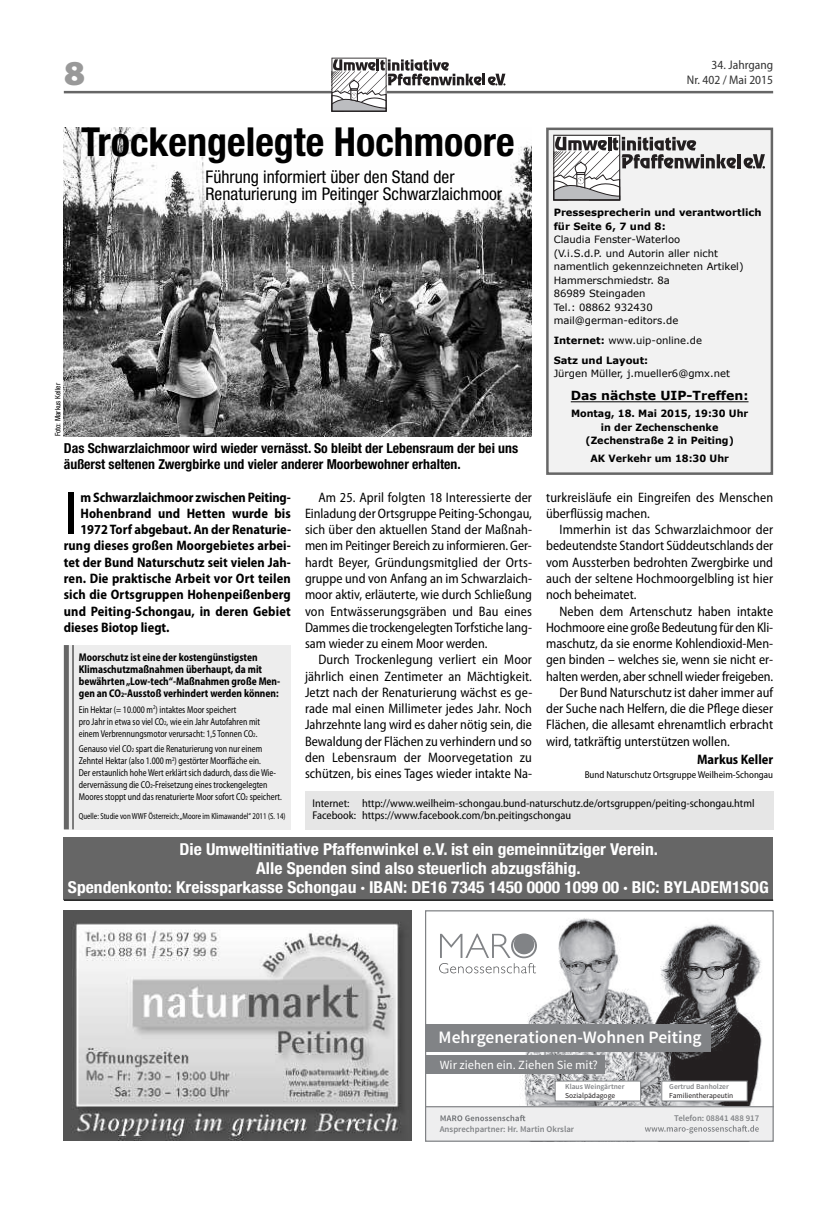
<style>
.page{position:relative;width:837px;height:1205px;background:#fff}
.page>*{position:absolute;margin:0;border:0;box-sizing:border-box;transform-origin:0 0}
.t1{font:semi-condensed 61.88px "Myriad Pro";color:#000}
.t2{font:700 condensed 40px "Helvetica Neue";color:#000}
.t3{font:900 semi-expanded 35px "Myriad Pro";color:#999}
.t4{font:condensed 17.5px/17.4px "Helvetica Neue";color:#000}
.t5{font:600 17.5px "Source Sans Pro";color:#fff}
.t6{font:700 condensed 16.5px/18.9px "Helvetica Neue";color:#fff;text-align:center;scale:1.06 1}
.t7{font:semi-condensed 13.75px/16.2px "Myriad Pro";color:#000;text-align:justify}
.t8{font:700 semi-condensed 13.75px "Myriad Pro";letter-spacing:.005em;color:#000}
.t9{font:700 condensed 13.75px/16.2px "Helvetica Neue";color:#000}
.t10{font:12.5px "Source Sans Pro";color:#fff}
.t11{font:semi-condensed 12.5px "Myriad Pro";color:#333}
.t12{font:700 12.5px "Verdana";color:#000}
.t13{font:700 semi-condensed 11.25px/12px "Myriad Pro";color:#000;scale:.9 1}
.t14{font:semi-condensed 11.25px/12.5px "Myriad Pro";color:#000}
.t15{font:semi-condensed 10px/12px "Myriad Pro";color:#000;scale:.85 1}
.t16{font:10px/13.5px "Verdana";color:#000}
.t17{font:700 10px/13.5px "Verdana";color:#000}
.t18{font:700 10px/13.5px "Verdana";color:#000;text-align:center;scale:.96 1}
.t19{font:semi-condensed 10px "Myriad Pro";color:#000}
.t20{font:semi-condensed 8.75px "Myriad Pro";color:#000;scale:.85 1}
.t21{font:600 8.75px "Source Sans Pro";color:#818386}
.t22{font:7.5px "Source Sans Pro";color:#231f20}
.t23{font:600 7.5px "Source Sans Pro";color:#818386}
.t24{font:condensed 7.5px "Helvetica Neue";color:#000}
.s1{font-weight:400}
.s2{font-size:6.75px}
.s3{font-size:6px}
</style>
<div class="page">
<hr style="left:64px;top:91px;width:708px;height:2px;background:#666">
<svg style="left:331px;top:58px;width:174px;height:54px"></svg>
<img style="left:64px;top:911px;width:347px;height:230px">
<img style="left:443px;top:918px;width:319px;height:188px">
<svg style="left:427px;top:1107px;width:343px;height:32px;background:#e8e8e9"></svg>
<hr style="left:425px;top:1106px;width:347px;height:1px;background:#818386">
<svg style="left:439px;top:933px;width:97px;height:40px"></svg>
<div style="left:425px;top:1024px;width:285px;height:28px;background:#818386"></div>
<div style="left:425px;top:1055px;width:179px;height:19px;background:#818386"></div>
<div style="left:555px;top:1081px;width:85px;height:20px;background:#fff"></div>
<div style="left:554px;top:1081px;width:86px;height:20px;border:1px solid #818386"></div>
<div style="left:661px;top:1081px;width:86px;height:20px;background:#fff"></div>
<div style="left:661px;top:1081px;width:86px;height:20px;border:1px solid #818386"></div>
<img style="left:64px;top:128px;width:467px;height:308px">
<div style="left:64px;top:838px;width:708px;height:62px;background:#666"></div>
<div style="left:548px;top:130px;width:222px;height:342px;background:#f2f2f2"></div>
<div style="left:546px;top:128px;width:226px;height:347px;border:2px solid #666"></div>
<hr style="left:570px;top:401px;width:178px;height:1px;background:#000">
<hr style="left:737px;top:154px;width:3px;height:14px;background:#231f20">
<svg style="left:743px;top:154px;width:21px;height:15px"></svg>
<svg style="left:553px;top:135px;width:182px;height:65px"></svg>
<hr style="left:64px;top:899px;width:708px;height:2px;background:#000">
<div style="left:305px;top:791px;width:467px;height:38px;background:#e6e6e6"></div>
<div style="left:64px;top:645px;width:227px;height:184px;background:#ededed"></div>
<div style="left:64px;top:645px;width:5px;height:184px;background:#666"></div>
<hr style="left:72px;top:645px;width:2px;height:184px;background:#666">
<h3 class="t3" style="left:64px;top:60px;width:23px">8</h3>
<h2 class="t2" style="left:81px;top:128px;width:434px">Trockengelegte Hochmoore</h2>
<p class="t24" style="left:55px;top:436px;width:55px;rotate:-90deg">Foto: Markus Keller</p>
<p class="t4" style="left:205px;top:169px;width:298px">Führung informiert über den Stand der<br>Renaturierung im Peitinger Schwarzlaichmoor</p>
<p class="t9" style="left:64px;top:441px;width:455px">Das Schwarzlaichmoor wird wieder vernässt. So bleibt der Lebensraum der bei uns äußerst seltenen Zwergbirke und vieler anderer Moorbewohner erhalten.</p>
<p class="t11" style="left:711px;top:60px;width:63px">34. Jahrgang</p>
<p class="t11" style="left:686px;top:75px;width:88px">Nr. 402 / Mai 2015</p>
<p class="t17" style="left:553px;top:206px;width:209px">Pressesprecherin und verantwortlich für Seite 6, 7 und 8:</p>
<p class="t16" style="left:553px;top:233px;width:191px">Claudia Fenster-Waterloo<br>(V.i.S.d.P. und Autorin aller nicht namentlich gekennzeichneten Artikel)<br>Hammerschmiedstr. 8a<br>86989 Steingaden<br>Tel.: 08862 932430 mail@german-editors.de</p>
<p class="t17" style="left:553px;top:330px;width:150px;line-height:19.8px">Internet: <span class="s1">www.uip-online.de<br></span>Satz und Layout:</p>
<p class="t16" style="left:553px;top:367px;width:178px">Jürgen Müller, j.mueller6@gmx.net</p>
<p class="t12" style="left:570px;top:388px;width:179px">Das nächste UIP-Treffen:</p>
<p class="t18" style="left:570px;top:407px;width:186px">Montag, 18. Mai 2015, 19:30 Uhr in der Zechenschenke (Zechenstraße 2 in Peiting)</p>
<p class="t18" style="left:590px;top:451px;width:146px">AK Verkehr um 18:30 Uhr</p>
<h1 class="t1" style="left:64px;top:491px;width:15px">I</h1>
<p class="t8" style="left:80px;top:492px;width:212px">m Schwarzlaichmoor zwischen Peiting-</p>
<p class="t8" style="left:80px;top:508px;width:212px">Hohenbrand und Hetten wurde bis</p>
<p class="t8" style="left:80px;top:524px;width:212px">1972 Torf abgebaut. An der Renaturie-</p>
<p class="t8" style="left:64px;top:541px;width:228px">rung dieses großen Moorgebietes arbei-</p>
<p class="t8" style="left:64px;top:557px;width:228px">tet der Bund Naturschutz seit vielen Jah-</p>
<p class="t8" style="left:64px;top:573px;width:228px">ren. Die praktische Arbeit vor Ort teilen</p>
<p class="t8" style="left:64px;top:589px;width:228px">sich die Ortsgruppen Hohenpeißenberg</p>
<p class="t8" style="left:64px;top:606px;width:228px">und Peiting-Schongau, in deren Gebiet</p>
<p class="t8" style="left:64px;top:622px;width:107px">dieses Biotop liegt.</p>
<p class="t13" style="left:79px;top:652px;width:225px">Moorschutz ist eine der kostengünstigsten Klimaschutzmaßnahmen überhaupt, da mit bewährten„Low-tech“-Maßnahmen große Men&shy;gen an CO<span class="s2">2</span>-Ausstoß verhindert werden können:</p>
<p class="t15" style="left:79px;top:704px;width:214px">Ein Hektar (= 10.000 m<sup>2</sup>) intaktes Moor speichert<br>pro Jahr in etwa so viel CO<span class="s3">2</span>, wie ein Jahr Autofahren mit einem Verbrennungsmotor verursacht: 1,5 Tonnen CO<span class="s3">2</span>.</p>
<p class="t15" style="left:79px;top:743px;width:240px">Genauso viel CO<span class="s3">2</span> spart die Renaturierung von nur einem Zehntel Hektar (also 1.000 m<sup>2</sup>) gestörter Moorfläche ein.<br>Der erstaunlich hohe Wert erklärt sich dadurch, dass die Wie&shy;dervernässung die CO<span class="s3">2</span>-Freisetzung eines trockengelegten Moores stoppt und das renaturierte Moor sofort CO<span class="s3">2</span> speichert.</p>
<p class="t20" style="left:79px;top:813px;width:245px">Quelle: Studie von WWF Österreich:„Moore im Klimawandel“ 2011 (S. 14)</p>
<p class="t7" style="left:305px;top:490px;width:228px;text-indent:13px">Am 25. April folgten 18 Interessierte der Einladung der Ortsgruppe Peiting-Schongau, sich über den aktuellen Stand der Maßnah&shy;men im Peitinger Bereich zu informieren. Ger&shy;hardt Beyer, Gründungsmitglied der Orts&shy;gruppe und von Anfang an im Schwarzlaich&shy;moor aktiv, erläuterte, wie durch Schließung von Entwässerungsgräben und Bau eines Dammes die trockengelegtenTorfstiche lang&shy;sam wieder zu einem Moor werden.</p>
<p class="t7" style="left:305px;top:653px;width:229px;text-indent:13px">Durch Trockenlegung verliert ein Moor jährlich einen Zentimeter an Mächtigkeit.<br>Jetzt nach der Renaturierung wächst es ge&shy;rade mal einen Millimeter jedes Jahr. Noch Jahrzehnte lang wird es daher nötig sein, die Bewaldung der Flächen zu verhindern und so den Lebensraum der Moorvegetation zu schützen, bis eines Tages wieder intakte Na-</p>
<p class="t7" style="left:546px;top:490px;width:228px">turkreisläufe ein Eingreifen des Menschen überflüssig machen.</p>
<p class="t7" style="left:546px;top:523px;width:228px;text-indent:13px">Immerhin ist das Schwarzlaichmoor der bedeutendste Standort Süddeutschlands der vom Aussterben bedrohten Zwergbirke und auch der seltene Hochmoorgelbling ist hier noch beheimatet.</p>
<p class="t7" style="left:559px;top:604px;width:215px">Neben dem Artenschutz haben intakte</p>
<p class="t7" style="left:546px;top:620px;width:228px">Hochmoore eine große Bedeutung für den Kli-</p>
<p class="t7" style="left:546px;top:636px;width:228px">maschutz, da sie enorme Kohlendioxid-Men-</p>
<p class="t7" style="left:546px;top:653px;width:228px">gen binden – welches sie, wenn sie nicht er-</p>
<p class="t7" style="left:546px;top:669px;width:228px">halten werden, aber schnell wieder freigeben.</p>
<p class="t7" style="left:559px;top:685px;width:215px">Der Bund Naturschutz ist daher immer auf</p>
<p class="t7" style="left:546px;top:701px;width:228px">der Suche nach Helfern, die die Pflege dieser</p>
<p class="t7" style="left:546px;top:718px;width:228px">Flächen, die allesamt ehrenamtlich erbracht</p>
<p class="t7" style="left:546px;top:734px;width:185px">wird, tatkräftig unterstützen wollen.</p>
<p class="t8" style="left:697px;top:754px;width:77px">Markus Keller</p>
<p class="t19" style="left:584px;top:771px;width:190px">Bund Naturschutz Ortsgruppe Weilheim-Schongau</p>
<p class="t14" style="left:312px;top:798px;width:443px">Internet: http://www.weilheim-schongau.bund-naturschutz.de/ortsgruppen/peiting-schongau.html<br>Facebook: https://www.facebook.com/bn.peitingschongau</p>
<p class="t6" style="left:68px;top:841px;width:662px">Die Umweltinitiative Pfaffenwinkel e.V. ist ein gemeinnütziger Verein.<br>Alle Spenden sind also steuerlich abzugsfähig.<br>Spendenkonto: Kreissparkasse Schongau · IBAN: DE16 7345 1450 0000 1099 00 · BIC: BYLADEM1SOG</p>
<p class="t5" style="left:438px;top:1031px;width:264px">Mehrgenerationen-Wohnen Peiting</p>
<p class="t10" style="left:439px;top:1060px;width:159px">Wir ziehen ein. Ziehen Sie mit?</p>
<p class="t23" style="left:565px;top:1083px;width:61px">Klaus Weingärtner</p>
<p class="t22" style="left:565px;top:1092px;width:51px">Sozialpädagoge</p>
<p class="t23" style="left:669px;top:1083px;width:61px">Gertrud Banholzer</p>
<p class="t22" style="left:669px;top:1092px;width:65px">Familientherapeutin</p>
<p class="t21" style="left:439px;top:1125px;width:136px">Ansprechpartner: Hr. Martin Okrslar</p>
<p class="t21" style="left:674px;top:1115px;width:86px">Telefon: 08841 488 917</p>
</div>
